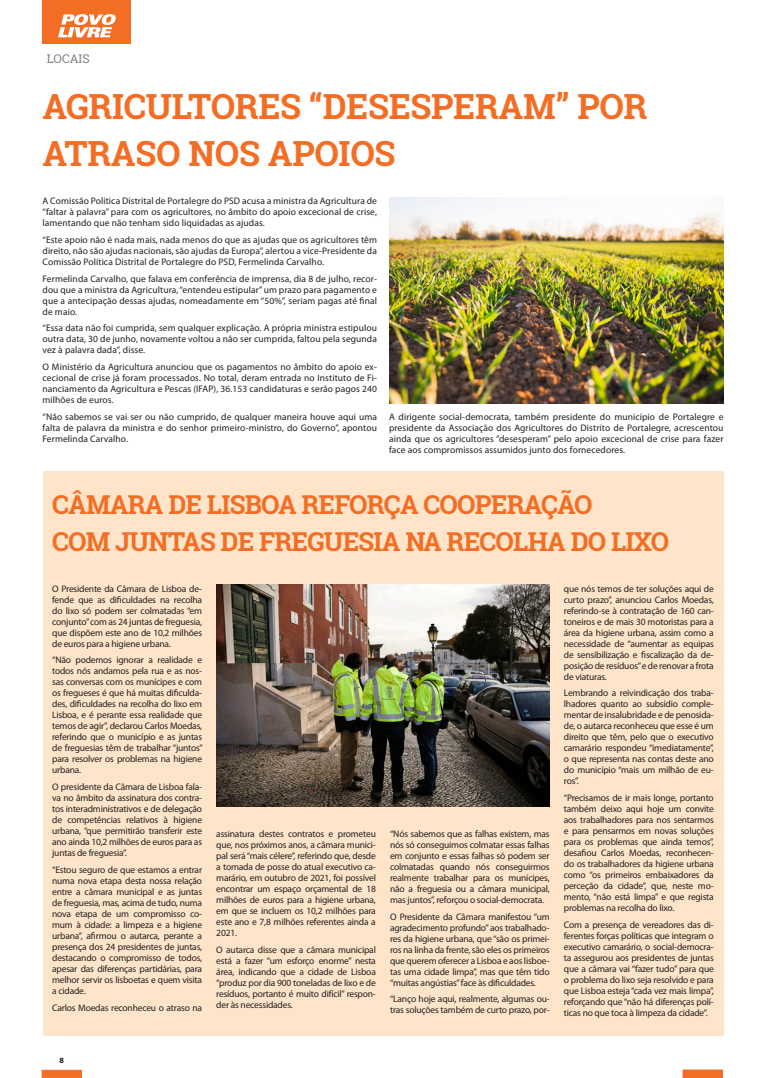
<style>
.page{position:relative;width:766px;height:1078px;background:#fff}
.page>*{position:absolute;margin:0;border:0;box-sizing:border-box;transform-origin:0 0}
.t1{font:700 34.6px/46.6px "Roboto Slab";letter-spacing:-.01em;color:#f36e24}
.t2{font:700 26px "Roboto Slab";letter-spacing:-.03em;color:#f36e24}
.topos{font:12px "Roboto Slab";color:#808285}
.t3{font:9.5px/11px "Myriad Pro";letter-spacing:-.02em;color:#231f20;text-align:justify}
.t4{font:700 8px "Myriad Pro";color:#231f20}
</style>
<div class="page">
<div style="left:42px;top:1069px;width:40px;height:8px;background:#f36e24;border:1px solid #f36e24"></div>
<div style="left:683px;top:1069px;width:39px;height:8px;background:#f36e24"></div>
<div style="left:682px;top:1069px;width:40px;height:8px;border:1px solid #f36e24"></div>
<div style="left:43px;top:0;width:88px;height:44px;background:#f36e24"></div>
<svg style="left:58px;top:14px;width:58px;height:23px"></svg>
<img style="left:389px;top:197px;width:334px;height:206px">
<div style="left:43px;top:471px;width:680px;height:564px;background:#fee4c9"></div>
<img style="left:216px;top:584px;width:333px;height:222px">
<p class="topos" style="left:47px;top:51px;width:44px">LOCAIS</p>
<p class="t1" style="left:43px;top:83px;width:606px">AGRICULTORES “DESESPERAM” POR<br>ATRASO NOS APOIOS</p>
<p class="t3" style="left:43px;top:195px;width:336px">A Comissão Política Distrital de Portalegre do PSD acusa a ministra da Agricultura de “faltar à palavra” para com os agricultores, no âmbito do apoio excecional de crise, lamentando que não tenham sido liquidadas as ajudas.</p>
<p class="t3" style="left:43px;top:234px;width:336px">“Este apoio não é nada mais, nada menos do que as ajudas que os agricultores têm direito, não são ajudas nacionais, são ajudas da Europa”, alertou a vice-Presidente da Comissão Política Distrital de Portalegre do PSD, Fermelinda Carvalho.</p>
<p class="t3" style="left:43px;top:273px;width:336px">Fermelinda Carvalho, que falava em conferência de imprensa, dia 8 de julho, recor&shy;dou que a ministra da Agricultura, “entendeu estipular” um prazo para pagamento e que a antecipação dessas ajudas, nomeadamente em “50%”, seriam pagas até final de maio.</p>
<p class="t3" style="left:43px;top:322px;width:336px">“Essa data não foi cumprida, sem qualquer explicação. A própria ministra estipulou outra data, 30 de junho, novamente voltou a não ser cumprida, faltou pela segunda vez à palavra dada”, disse.</p>
<p class="t3" style="left:43px;top:361px;width:336px">O Ministério da Agricultura anunciou que os pagamentos no âmbito do apoio ex&shy;cecional de crise já foram processados. No total, deram entrada no Instituto de Fi&shy;nanciamento da Agricultura e Pescas (IFAP), 36.153 candidaturas e serão pagos 240 milhões de euros.</p>
<p class="t3" style="left:43px;top:411px;width:336px">“Não sabemos se vai ser ou não cumprido, de qualquer maneira houve aqui uma falta de palavra da ministra e do senhor primeiro-ministro, do Governo”, apontou Fermelinda Carvalho.</p>
<p class="t3" style="left:389px;top:411px;width:336px">A dirigente social-democrata, também presidente do município de Portalegre e presidente da Associação dos Agricultores do Distrito de Portalegre, acrescentou ainda que os agricultores “desesperam” pelo apoio excecional de crise para fazer face aos compromissos assumidos junto dos fornecedores.</p>
<p class="t2" style="left:52px;top:486px;width:542px">CÂMARA DE LISBOA REFORÇA COOPERAÇÃO</p>
<p class="t2" style="left:52px;top:523px;width:618px">COM JUNTAS DE FREGUESIA NA RECOLHA DO LIXO</p>
<p class="t3" style="left:52px;top:582px;width:151px">O Presidente da Câmara de Lisboa de&shy;fende que as dificuldades na recolha do lixo só podem ser colmatadas “em conjunto” com as 24 juntas de freguesia, que dispõem este ano de 10,2 milhões de euros para a higiene urbana.</p>
<p class="t3" style="left:52px;top:654px;width:152px">“Não podemos ignorar a realidade e todos nós andamos pela rua e as nos&shy;sas conversas com os munícipes e com os fregueses é que há muitas dificulda&shy;des, dificuldades na recolha do lixo em Lisboa, e é perante essa realidade que temos de agir”, declarou Carlos Moedas, referindo que o município e as juntas de freguesias têm de trabalhar “juntos” para resolver os problemas na higiene urbana.</p>
<p class="t3" style="left:52px;top:781px;width:151px">O presidente da Câmara de Lisboa fala&shy;va no âmbito da assinatura dos contra&shy;tos interadministrativos e de delegação de competências relativos à higiene urbana, “que permitirão transferir este ano ainda 10,2 milhões de euros para as juntas de freguesia”.</p>
<p class="t3" style="left:52px;top:863px;width:151px">“Estou seguro de que estamos a entrar numa nova etapa desta nossa relação entre a câmara municipal e as juntas de freguesia, mas, acima de tudo, numa nova etapa de um compromisso co&shy;mum à cidade: a limpeza e a higiene urbana”, afirmou o autarca, perante a presença dos 24 presidentes de juntas, destacando o compromisso de todos, apesar das diferenças partidárias, para melhor servir os lisboetas e quem visita a cidade.</p>
<p class="t3" style="left:52px;top:1001px;width:151px">Carlos Moedas reconheceu o atraso na</p>
<p class="t3" style="left:563px;top:582px;width:151px">que nós temos de ter soluções aqui de curto prazo”, anunciou Carlos Moedas, referindo-se à contratação de 160 can&shy;toneiros e de mais 30 motoristas para a área da higiene urbana, assim como a necessidade de “aumentar as equipas de sensibilização e fiscalização da de&shy;posição de resíduos” e de renovar a frota de viaturas.</p>
<p class="t3" style="left:563px;top:687px;width:151px">Lembrando a reivindicação dos traba&shy;lhadores quanto ao subsídio comple&shy;mentar de insalubridade e de penosida&shy;de, o autarca reconheceu que esse é um direito que têm, pelo que o executivo camarário respondeu “imediatamente”, o que representa nas contas deste ano do município “mais um milhão de eu&shy;ros”.</p>
<p class="t3" style="left:563px;top:792px;width:151px">“Precisamos de ir mais longe, portanto também deixo aqui hoje um convite aos trabalhadores para nos sentarmos e para pensarmos em novas soluções para os problemas que ainda temos”, desafiou Carlos Moedas, reconhecen&shy;do os trabalhadores da higiene urbana como “os primeiros embaixadores da perceção da cidade”, que, neste mo&shy;mento, “não está limpa” e que regista problemas na recolha do lixo.</p>
<p class="t3" style="left:563px;top:918px;width:151px">Com a presença de vereadores das di&shy;ferentes forças políticas que integram o executivo camarário, o social-democra&shy;ta assegurou aos presidentes de juntas que a câmara vai “fazer tudo” para que o problema do lixo seja resolvido e para que Lisboa esteja “cada vez mais limpa”, reforçando que “não há diferenças polí&shy;ticas no que toca à limpeza da cidade”.</p>
<p class="t3" style="left:390px;top:827px;width:161px">“Nós sabemos que as falhas existem, mas nós só conseguimos colmatar essas falhas em conjunto e essas falhas só podem ser colmatadas quando nós conseguirmos realmente trabalhar para os munícipes, não a freguesia ou a câmara municipal, mas juntos”, reforçou o social-democrata.</p>
<p class="t3" style="left:390px;top:910px;width:161px">O Presidente da Câmara manifestou “um agradecimento profundo” aos trabalhado&shy;res da higiene urbana, que “são os primei&shy;ros na linha da frente, são eles os primeiros que querem oferecer a Lisboa e aos lisboe&shy;tas uma cidade limpa”, mas que têm tido “muitas angústias” face às dificuldades.</p>
<p class="t3" style="left:390px;top:993px;width:161px">“Lanço hoje aqui, realmente, algumas ou&shy;tras soluções também de curto prazo, por-</p>
<p class="t3" style="left:216px;top:827px;width:161px">assinatura destes contratos e prometeu que, nos próximos anos, a câmara munici&shy;pal será “mais célere”, referindo que, desde a tomada de posse do atual executivo ca&shy;marário, em outubro de 2021, foi possível encontrar um espaço orçamental de 18 milhões de euros para a higiene urbana, em que se incluem os 10,2 milhões para este ano e 7,8 milhões referentes ainda a 2021.</p>
<p class="t3" style="left:216px;top:943px;width:161px">O autarca disse que a câmara municipal está a fazer “um esforço enorme” nesta área, indicando que a cidade de Lisboa “produz por dia 900 toneladas de lixo e de resíduos, portanto é muito difícil” respon&shy;der às necessidades.</p>
<p class="t4" style="left:60px;top:1054px;width:6px">8</p>
</div>
